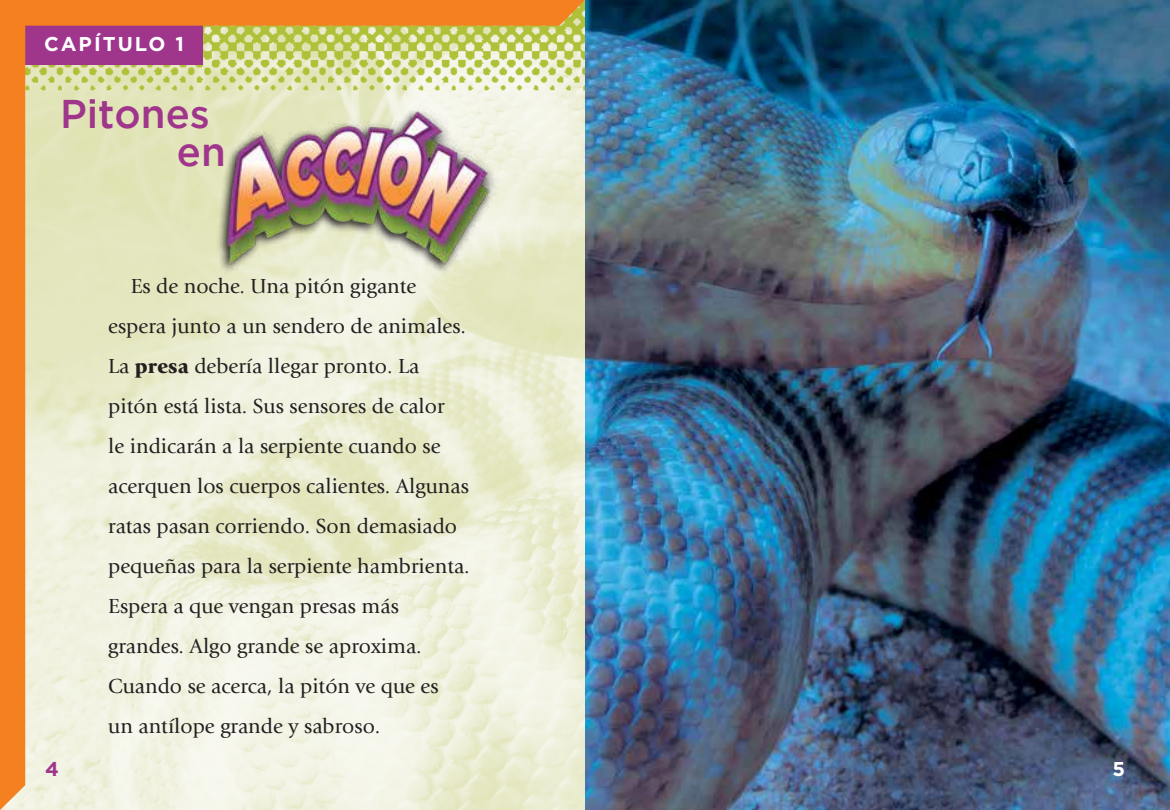
<style>
.page{position:relative;width:1170px;height:810px;background:#fff}
.page>*{position:absolute;margin:0;border:0;box-sizing:border-box;transform-origin:0 0}
.t1{font:500 40px/38px "Gotham";color:#9f368b}
.t2{font:21.25px/40px "Giovanni";color:#231f20}
.t3{font:700 20px "Gotham";letter-spacing:.1em;color:#fff}
.t4{font:700 20px "Gotham";color:#9f368b}
.s1{font-weight:900}
</style>
<div class="page">
<img style="left:585px;top:0;width:585px;height:810px">
<svg style="left:0;top:0;width:585px;height:810px;background:#eae0c0"></svg>
<div style="left:215px;top:105px;width:285px;height:170px;background:#231f20;opacity:.95"></div>
<img style="left:219px;top:103px;width:280px;height:167px">
<p class="t3" style="left:44px;top:30px;width:141px">CAPÍTULO 1</p>
<h1 class="t1" style="left:177px;top:94px;width:50px;text-indent:-117px">Pitones en</h1>
<p class="t4" style="left:45px;top:756px;width:15px">4</p>
<p class="t2" style="left:108px;top:266px;width:363px;text-indent:23px">Es de noche. Una pitón gigante espera junto a un sendero de animales.<br>La <span class="s1">presa</span> debería llegar pronto. La pitón está lista. Sus sensores de calor<br>le indicarán a la serpiente cuando se acerquen los cuerpos calientes. Algunas ratas pasan corriendo. Son demasiado pequeñas para la serpiente hambrienta.<br>Espera a que vengan presas más grandes. Algo grande se aproxima.<br>Cuando se acerca, la pitón ve que es<br>un antílope grande y sabroso.</p>
<p class="t3" style="left:1112px;top:756px;width:14px">5</p>
</div>
